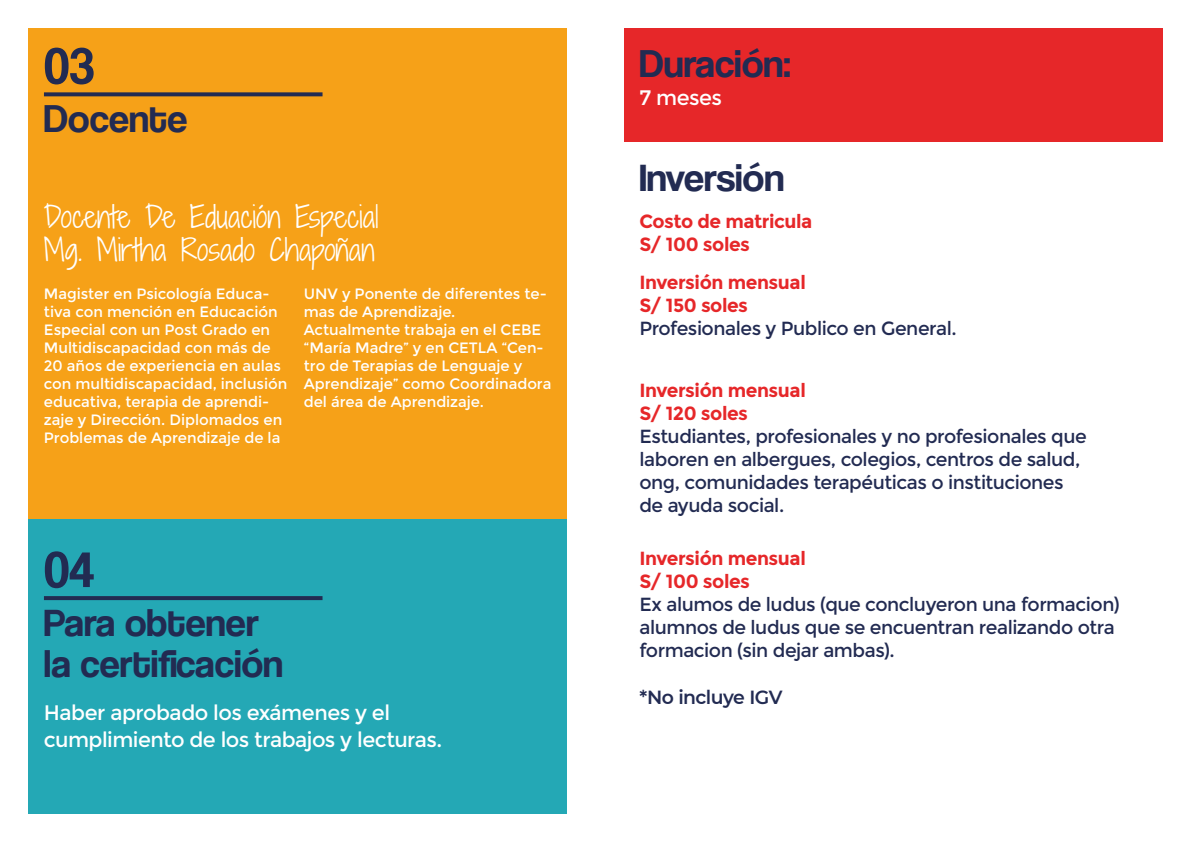
<style>
.page{position:relative;width:1191px;height:842px;background:#fff}
.page>*{position:absolute;margin:0;border:0;box-sizing:border-box;transform-origin:0 0}
.t1{font:52px "Coolvetica Rg";color:#222b52}
.t2{font:40px/41px "Coolvetica Rg";color:#222b52}
.t3{font:300 29px/33px "Shadows Into";color:#fff}
.t4{font:21px/27px "Montserrat";letter-spacing:-.025em;color:#fff}
.t5{font:19px/23px "Montserrat";letter-spacing:-.025em;color:#222b52}
.t6{font:700 19px/23px "Montserrat";letter-spacing:-.025em;color:#e62729}
.t7{font:600 19px "Montserrat";letter-spacing:-.03em;color:#222b52}
.t8{font:15px/18px "Montserrat";letter-spacing:-.005em;color:#fff}
</style>
<div class="page">
<div style="left:28px;top:28px;width:539px;height:491px;background:#f6a118"></div>
<svg style="left:44px;top:92px;width:278px;height:4px"></svg>
<div style="left:28px;top:519px;width:539px;height:295px;background:#24a8b5"></div>
<svg style="left:44px;top:596px;width:278px;height:4px"></svg>
<div style="left:624px;top:28px;width:538px;height:114px;background:#e62729"></div>
<h1 class="t1" style="left:44px;top:35px;width:52px">03</h1>
<h2 class="t2" style="left:44px;top:98px;width:145px">Docente</h2>
<h3 class="t3" style="left:44px;top:200px;width:336px">Docente De Eduación Especial<br>Mg. Mirtha Rosado Chapoñan</h3>
<p class="t8" style="left:44px;top:285px;width:245px">Magister en Psicología Educa&shy;tiva con mención en Educación<br>Especial con un Post Grado en<br>Multidiscapacidad con más de<br>20 años de experiencia en aulas con multidiscapacidad, inclusión educativa, terapia de aprendi&shy;zaje y Dirección. Diplomados en<br>Problemas de Aprendizaje de la</p>
<p class="t8" style="left:304px;top:285px;width:249px">UNV y Ponente de diferentes te&shy;mas de Aprendizaje.<br>Actualmente trabaja en el CEBE “María Madre” y en CETLA “Cen&shy;tro de Terapias de Lenguaje y<br>Aprendizaje” como Coordinadora del área de Aprendizaje.</p>
<h1 class="t1" style="left:44px;top:539px;width:52px">04</h1>
<h2 class="t2" style="left:44px;top:601px;width:241px">Para obtener la certificación</h2>
<h3 class="t4" style="left:44px;top:699px;width:400px">Haber aprobado los exámenes y el cumplimiento de los trabajos y lecturas.</h3>
<h2 class="t2" style="left:639px;top:43px;width:153px">Duración:</h2>
<h3 class="t4" style="left:639px;top:85px;width:84px">7 meses</h3>
<h2 class="t2" style="left:639px;top:157px;width:147px">Inversión</h2>
<p class="t6" style="left:639px;top:210px;width:174px">Costo de matricula<br>S/ 100 soles</p>
<p class="t6" style="left:639px;top:271px;width:168px">Inversión mensual<br>S/ 150 soles</p>
<p class="t5" style="left:639px;top:317px;width:319px">Profesionales y Publico en General.</p>
<p class="t6" style="left:639px;top:379px;width:168px">Inversión mensual<br>S/ 120 soles</p>
<p class="t5" style="left:639px;top:425px;width:449px">Estudiantes, profesionales y no profesionales que laboren en albergues, colegios, centros de salud, ong, comunidades terapéuticas o instituciones de ayuda social.</p>
<p class="t6" style="left:639px;top:547px;width:168px">Inversión mensual<br>S/ 100 soles</p>
<p class="t5" style="left:639px;top:593px;width:482px">Ex alumos de ludus (que concluyeron una formacion) alumnos de ludus que se encuentran realizando otra formacion (sin dejar ambas).</p>
<p class="t7" style="left:639px;top:684px;width:145px">*No incluye IGV</p>
</div>
